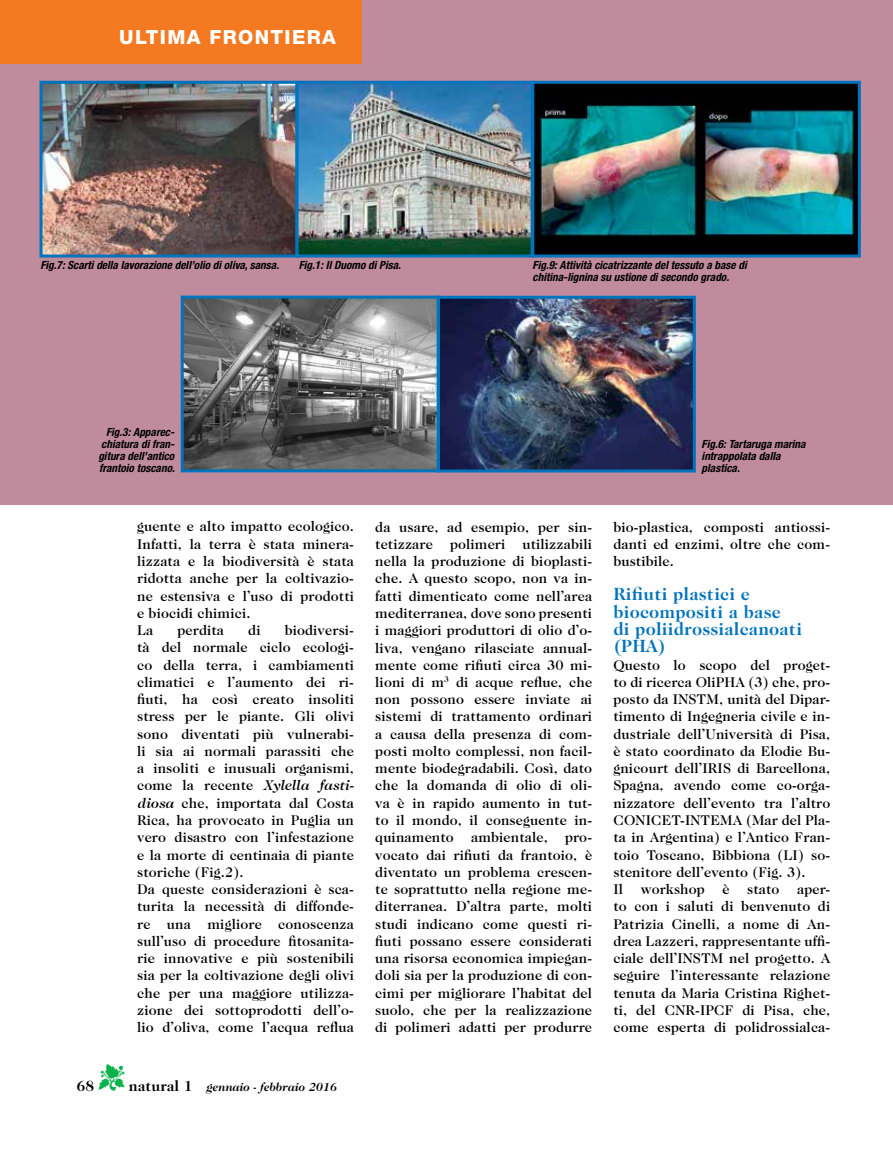
<style>
.page{position:relative;width:893px;height:1149px;background:#fff}
.page>*{position:absolute;margin:0;border:0;box-sizing:border-box;transform-origin:0 0}
.t1{font:800 19.5px "Helvetica Neue LT Std";letter-spacing:.07em;color:#fff}
.t2{font:700 18px/17.2px "Caslon 224 IT Cby BT";letter-spacing:.01em;color:#0073bd}
.t3{font:700 15px "Caslon 224 IT Cby BT";color:#000}
.t4{font:500 14.25px/17.2px "Caslon Two Twenty Four";letter-spacing:.01em;color:#000}
.t5{font:italic 700 12px "Caslon 224 IT Cby BT";color:#000}
.t6{font:italic 700 condensed 11.25px/12px "Helvetica Neue";color:#000}
.s1{font-style:italic}
.s2{color:#0db14b}
.s3{font-style:normal;font-size:15px}
</style>
<div class="page">
<div style="left:0;top:0;width:893px;height:504px;background:#c08c9d"></div>
<img style="left:185px;top:299px;width:507px;height:169px">
<div style="left:437px;top:296px;width:259px;height:176px;border:3px solid #0073bd"></div>
<img style="left:44px;top:85px;width:813px;height:168px">
<div style="left:40px;top:81px;width:258px;height:176px;border:3px solid #0073bd"></div>
<div style="left:296px;top:81px;width:238px;height:176px;border:3px solid #0073bd"></div>
<div style="left:531px;top:81px;width:330px;height:176px;border:3px solid #0073bd"></div>
<div style="left:181px;top:295px;width:259px;height:177px;border:3px solid #0073bd"></div>
<div style="left:0;top:0;width:361px;height:64px;background:#f47920"></div>
<h1 class="t1" style="left:119px;top:25px;width:218px">ULTIMA FRONTIERA</h1>
<p class="t6" style="left:40px;top:259px;width:240px">Fig.7: Scarti della lavorazione dell’olio di oliva, sansa.</p>
<p class="t6" style="left:299px;top:259px;width:104px">Fig.1: Il Duomo di Pisa.</p>
<p class="t6" style="left:533px;top:259px;width:216px">Fig.9: Attività cicatrizzante del tessuto a base di chitina-lignina su ustione di secondo grado.</p>
<p class="t6" style="left:98px;top:426px;width:78px;text-align:justify;text-indent:8px">Fig.3: Apparec&shy;chiatura di fran&shy;gitura dell’antico frantoio toscano.</p>
<p class="t6" style="left:702px;top:438px;width:106px">Fig.6: Tartaruga marina intrappolata dalla plastica.</p>
<p class="t4" style="left:137px;top:517px;width:218px">guente e alto impatto ecologico.<br>Infatti, la terra è stata minera&shy;lizzata e la biodiversità è stata ridotta anche per la coltivazio&shy;ne estensiva e l’uso di prodotti e biocidi chimici.<br>La</p>
<p class="t4" style="left:137px;top:621px;width:218px;text-indent:148px">biodiversi&shy;tà del normale ciclo ecologi&shy;co della terra, i cambiamenti climatici e l’aumento dei ri&shy;fiuti, ha così creato insoliti stress per le piante. Gli olivi sono diventati più vulnerabi&shy;li sia ai normali parassiti che a insoliti e inusuali organismi, come la recente <span class="s1">Xylella fasti&shy;diosa</span> che, importata dal Costa<br>Rica, ha provocato in Puglia un vero disastro con l’infestazione e la morte di centinaia di piante storiche (Fig.2).<br>Da queste considerazioni è sca&shy;turita la necessità di diffonde&shy;re una migliore conoscenza sull’uso di procedure fitosanita&shy;rie innovative e più sostenibili sia per la coltivazione degli olivi che per una maggiore utilizza&shy;zione dei sottoprodotti dell’o&shy;lio d’oliva, come l’acqua reflua</p>
<p class="t4" style="left:178px;top:621px;width:48px">perdita</p>
<p class="t4" style="left:248px;top:621px;width:14px">di</p>
<p class="t5" style="left:99px;top:1079px;width:240px"><span class="s2">▼</span> <span class="s3">natural 1</span> gennaio - febbraio 2016</p>
<p class="t3" style="left:77px;top:1076px;width:19px">68</p>
<p class="t4" style="left:375px;top:518px;width:218px;text-align:justify">da usare, ad esempio, per sin&shy;tetizzare polimeri utilizzabili nella la produzione di bioplasti&shy;che. A questo scopo, non va in&shy;fatti dimenticato come nell’area mediterranea, dove sono presenti i maggiori produttori di olio d’o&shy;liva, vengano rilasciate annual&shy;mente come rifiuti circa 30 mi&shy;lioni di m<sup>3</sup> di acque reflue, che non possono essere inviate ai sistemi di trattamento ordinari a causa della presenza di com&shy;posti molto complessi, non facil&shy;mente biodegradabili. Così, dato che la domanda di olio di oli&shy;va è in rapido aumento in tut&shy;to il mondo, il conseguente in&shy;quinamento ambientale, pro&shy;vocato dai rifiuti da frantoio, è diventato un problema crescen&shy;te soprattutto nella regione me&shy;diterranea. D’altra parte, molti studi indicano come questi ri&shy;fiuti possano essere considerati una risorsa economica impiegan&shy;doli sia per la produzione di con&shy;cimi per migliorare l’habitat del suolo, che per la realizzazione di polimeri adatti per produrre</p>
<p class="t4" style="left:613px;top:517px;width:218px;text-align:justify">bio-plastica, composti antiossi&shy;danti ed enzimi, oltre che com&shy;bustibile.</p>
<p class="t2" style="left:613px;top:585px;width:190px">Rifiuti plastici e biocompositi a base<br>di poliidrossialcanoati (PHA)</p>
<p class="t4" style="left:613px;top:655px;width:218px">Questo lo scopo del proget&shy;to di ricerca OliPHA (3) che, pro&shy;posto da INSTM, unità del Dipar&shy;timento di Ingegneria civile e in&shy;dustriale dell’Università di Pisa, è stato coordinato da Elodie Bu&shy;gnicourt dell’IRIS di Barcellona,<br>Spagna, avendo come co-orga&shy;nizzatore dell’evento tra l’altro<br>CONICET-INTEMA (Mar del Pla&shy;ta in Argentina) e l’Antico Fran&shy;toio Toscano, Bibbiona (LI) so&shy;stenitore dell’evento (Fig. 3).<br>Il workshop è stato aper&shy;to con i saluti di benvenuto di<br>Patrizia Cinelli, a nome di An&shy;drea Lazzeri, rappresentante uffi&shy;ciale dell’INSTM nel progetto. A seguire l’interessante relazione tenuta da Maria Cristina Righet&shy;ti, del CNR-IPCF di Pisa, che, come esperta di polidrossialca-</p>
</div>
